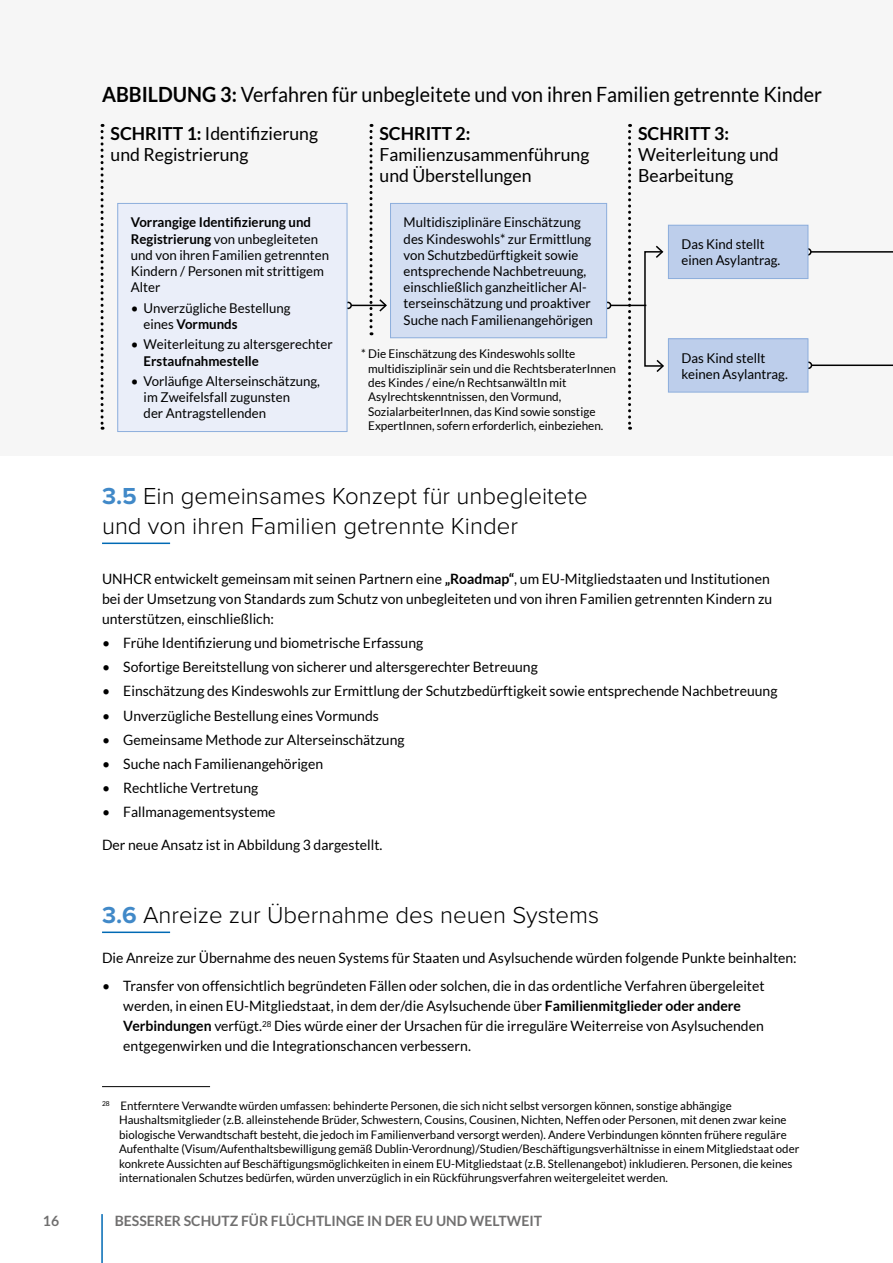
<style>
.page{position:relative;width:893px;height:1263px;background:#fff}
.page>*{position:absolute;margin:0;border:0;box-sizing:border-box;transform-origin:0 0}
.t1{font:300 24px/30px "Proxima Nova";color:#000}
.t2{font:21px "Lato";color:#000;scale:.94 1}
.t3{font:18px/21px "Lato";color:#000}
.t4{font:700 18px "Lato";color:#000}
.t5{font:14.25px/20px "Lato";color:#000}
.t6{font:700 14.25px "Lato";color:#706f6f}
.t7{font:13.5px/16.2px "Lato";color:#000}
.t8{font:700 13.5px "Lato";color:#000}
.t9{font:12px/14.4px "Lato";color:#000}
.t10{font:11.7px/14.5px "Lato";color:#000}
.s1{font-weight:700}
.s2{font-weight:700;color:#4189c8}
</style>
<div class="page">
<hr style="left:101px;top:1214px;width:2px;height:49px;background:#006ab4">
<hr style="left:102px;top:542px;width:68px;height:2px;background:#006ab4">
<hr style="left:102px;top:931px;width:68px;height:2px;background:#006ab4">
<hr style="left:102px;top:1086px;width:108px;height:1px;background:#000">
<div style="left:0;top:0;width:893px;height:455px;background:#f6f6f6"></div>
<svg style="left:101px;top:124px;width:3px;height:306px"></svg>
<svg style="left:369px;top:124px;width:3px;height:211px"></svg>
<svg style="left:628px;top:124px;width:3px;height:306px"></svg>
<hr style="left:351px;top:305px;width:35px;height:1px;background:#000">
<div style="left:344px;top:302px;width:8px;height:7px;border:2px solid #000;border-radius:50%"></div>
<svg style="left:378px;top:299px;width:9px;height:13px"></svg>
<svg style="left:811px;top:362px;width:82px;height:5px"></svg>
<div style="left:805px;top:361px;width:7px;height:8px;border:2px solid #000;border-radius:50%"></div>
<hr style="left:611px;top:305px;width:35px;height:1px;background:#000">
<div style="left:604px;top:302px;width:7px;height:7px;border:2px solid #000;border-radius:50%"></div>
<hr style="left:811px;top:251px;width:82px;height:2px;background:#000">
<div style="left:804px;top:248px;width:8px;height:8px;border:2px solid #000;border-radius:50%"></div>
<div style="left:118px;top:203px;width:229px;height:228px;background:#eaeef9"></div>
<div style="left:117px;top:203px;width:230px;height:229px;border:1px solid #8daedc"></div>
<div style="left:390px;top:203px;width:217px;height:135px;background:#d3def2"></div>
<div style="left:390px;top:203px;width:217px;height:135px;border:1px solid #8daedc"></div>
<div style="left:668px;top:225px;width:140px;height:54px;background:#bdceeb"></div>
<div style="left:668px;top:225px;width:140px;height:54px;border:1px solid #8daedc"></div>
<div style="left:668px;top:339px;width:140px;height:53px;background:#bdceeb"></div>
<div style="left:668px;top:338px;width:140px;height:54px;border:1px solid #8daedc"></div>
<svg style="left:643px;top:245px;width:21px;height:127px"></svg>
<h2 class="t2" style="left:102px;top:83px;width:768px"><span class="s1">ABBILDUNG 3:</span> Verfahren für unbegleitete und von ihren Familien getrennte Kinder</h2>
<p class="t3" style="left:111px;top:123px;width:209px"><span class="s1">SCHRITT 1:</span> Identifizierung und Registrierung</p>
<p class="t4" style="left:380px;top:123px;width:93px">SCHRITT 2:</p>
<p class="t3" style="left:380px;top:144px;width:211px">Familienzusammenführung und Überstellungen</p>
<p class="t7" style="left:131px;top:214px;width:200px"><span class="s1">Vorrangige Identifizierung und<br>Registrierung</span> von unbegleiteten und von ihren Familien getrennten<br>Kindern / Personen mit strittigem<br>Alter</p>
<p class="t7" style="left:144px;top:300px;width:149px;text-indent:-13px">• Unverzügliche Bestellung eines <span class="s1">Vormunds</span></p>
<p class="t7" style="left:131px;top:336px;width:203px">• Weiterleitung zu altersgerechter</p>
<p class="t8" style="left:144px;top:353px;width:117px">Erstaufnahmestelle</p>
<p class="t7" style="left:144px;top:373px;width:178px;text-indent:-13px">• Vorläufige Alterseinschätzung, im Zweifelsfall zugunsten<br>der Antragstellenden</p>
<p class="t7" style="left:404px;top:214px;width:191px">Multidisziplinäre Einschätzung des Kindeswohls* zur Ermittlung von Schutzbedürftigkeit sowie entsprechende Nachbetreuung, einschließlich ganzheitlicher Al&shy;terseinschätzung und proaktiver Suche nach Familienangehörigen</p>
<p class="t9" style="left:368px;top:347px;width:249px;text-indent:-7px">* Die Einschätzung des Kindeswohls sollte multidisziplinär sein und die RechtsberaterInnen des Kindes / eine/n RechtsanwältIn mit Asylrechtskenntnissen, den Vormund, SozialarbeiterInnen, das Kind sowie sonstige ExpertInnen, sofern erforderlich, einbeziehen.</p>
<p class="t4" style="left:638px;top:123px;width:93px">SCHRITT 3:</p>
<p class="t3" style="left:638px;top:144px;width:142px">Weiterleitung und<br>Bearbeitung</p>
<p class="t7" style="left:681px;top:236px;width:100px">Das Kind stellt einen Asylantrag.</p>
<p class="t7" style="left:681px;top:350px;width:108px">Das Kind stellt keinen Asylantrag.</p>
<h1 class="t1" style="left:102px;top:481px;width:487px"><span class="s2">3.5</span> Ein gemeinsames Konzept für unbegleitete und von ihren Familien getrennte Kinder</h1>
<p class="t5" style="left:102px;top:569px;width:672px">UNHCR entwickelt gemeinsam mit seinen Partnern eine <span class="s1">„Roadmap“</span>, um EU-Mitgliedstaaten und Institutionen bei der Umsetzung von Standards zum Schutz von unbegleiteten und von ihren Familien getrennten Kindern zu unterstützen, einschließlich:</p>
<p class="t5" style="left:102px;top:633px;width:323px">• Frühe Identifizierung und biometrische Erfassung</p>
<p class="t5" style="left:102px;top:657px;width:437px">• Sofortige Bereitstellung von sicherer und altersgerechter Betreuung</p>
<p class="t5" style="left:102px;top:681px;width:677px">• Einschätzung des Kindeswohls zur Ermittlung der Schutzbedürftigkeit sowie entsprechende Nachbetreuung</p>
<p class="t5" style="left:102px;top:705px;width:278px">• Unverzügliche Bestellung eines Vormunds</p>
<p class="t5" style="left:102px;top:729px;width:304px">• Gemeinsame Methode zur Alterseinschätzung</p>
<p class="t5" style="left:102px;top:754px;width:223px">• Suche nach Familienangehörigen</p>
<p class="t5" style="left:102px;top:778px;width:158px">• Rechtliche Vertretung</p>
<p class="t5" style="left:102px;top:802px;width:175px">• Fallmanagementsysteme</p>
<p class="t5" style="left:102px;top:835px;width:282px">Der neue Ansatz ist in Abbildung 3 dargestellt.</p>
<h1 class="t1" style="left:102px;top:900px;width:498px"><span class="s2">3.6</span> Anreize zur Übernahme des neuen Systems</h1>
<p class="t5" style="left:102px;top:948px;width:696px">Die Anreize zur Übernahme des neuen Systems für Staaten und Asylsuchende würden folgende Punkte beinhalten:</p>
<p class="t5" style="left:123px;top:976px;width:643px;text-indent:-21px">• Transfer von offensichtlich begründeten Fällen oder solchen, die in das ordentliche Verfahren übergeleitet werden, in einen EU-Mitgliedstaat, in dem der/die Asylsuchende über <span class="s1">Familienmitglieder oder andere Verbindungen</span> verfügt.<sup>28</sup> Dies würde einer der Ursachen für die irreguläre Weiterreise von Asylsuchenden entgegenwirken und die Integrationschancen verbessern.</p>
<p class="t10" style="left:119px;top:1098px;width:682px;text-indent:-17px"><sup>28</sup> Entferntere Verwandte würden umfassen: behinderte Personen, die sich nicht selbst versorgen können, sonstige abhängige Haushaltsmitglieder (z.B. alleinstehende Brüder, Schwestern, Cousins, Cousinen, Nichten, Neffen oder Personen, mit denen zwar keine biologische Verwandtschaft besteht, die jedoch im Familienverband versorgt werden). Andere Verbindungen könnten frühere reguläre Aufenthalte (Visum/Aufenthaltsbewilligung gemäß Dublin-Verordnung)/Studien/Beschäftigungsverhältnisse in einem Mitgliedstaat oder konkrete Aussichten auf Beschäftigungsmöglichkeiten in einem EU-Mitgliedstaat (z.B. Stellenangebot) inkludieren. Personen, die keines internationalen Schutzes bedürfen, würden unverzüglich in ein Rückführungsverfahren weitergeleitet werden.</p>
<p class="t6" style="left:43px;top:1212px;width:18px">16</p>
<p class="t6" style="left:115px;top:1212px;width:429px">BESSERER SCHUTZ FÜR FLÜCHTLINGE IN DER EU UND WELTWEIT</p>
</div>
